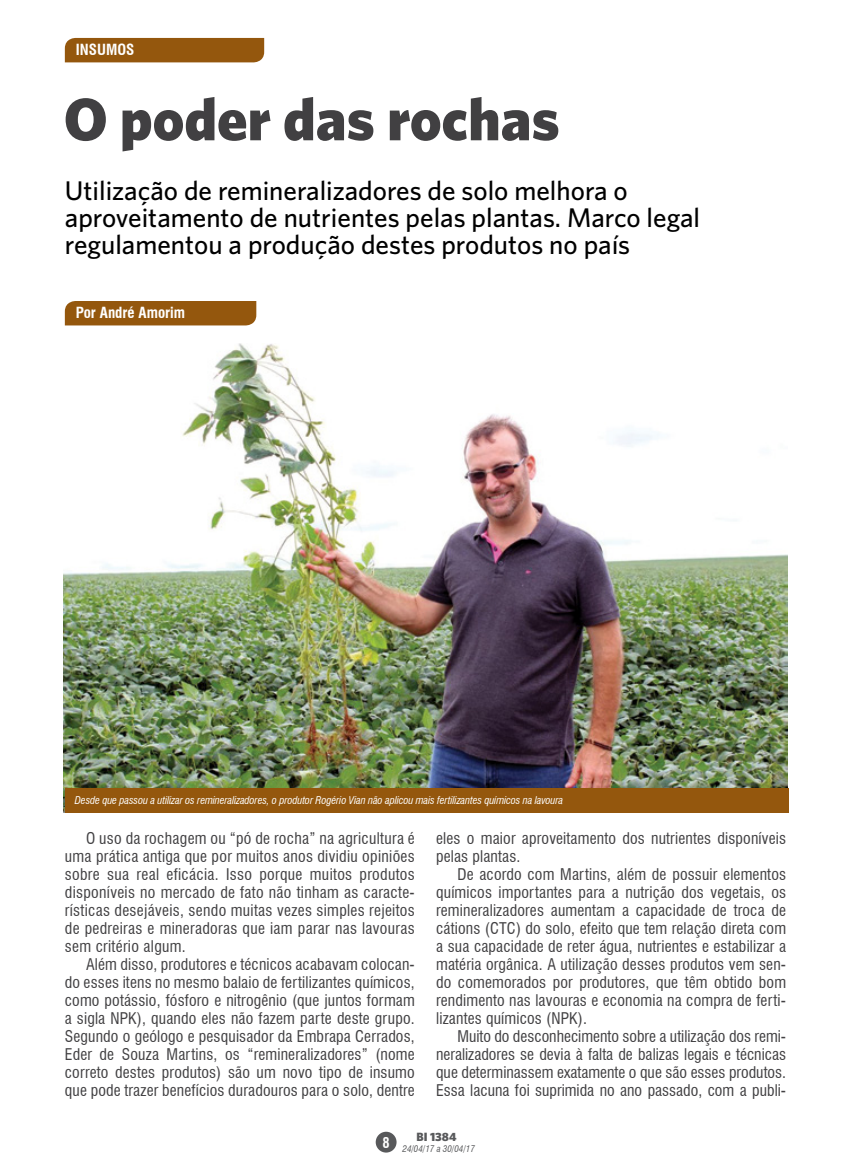
<style>
.page{position:relative;width:851px;height:1170px;background:#fff}
.page>*{position:absolute;margin:0;border:0;box-sizing:border-box;transform-origin:0 0}
.t1{font:900 60px "Whitney HTF";color:#414042}
.t2{font:500 27px/27px "Whitney HTF";color:#000}
.t3{font:condensed 15.75px/18px "Swiss 721 BT";letter-spacing:.01em;color:#414042;text-align:justify}
.t4{font:700 condensed 15px "Swiss 721 BT";color:#fff}
.t5{font:700 condensed 14.4px "Swiss 721 BT";color:#fff}
.t6{font:900 12px "Whitney HTF";color:#58595b}
.t7{font:italic condensed 10.5px "Swiss 721 BT";letter-spacing:-.01em;color:#fff}
.t8{font:italic condensed 9px "Swiss 721 BT";color:#58595b}
</style>
<div class="page">
<div style="left:375px;top:1131px;width:21px;height:21px;background:#58595b;border-radius:50%"></div>
<div style="left:65px;top:38px;width:199px;height:24px;background:#94570d"></div>
<img style="left:64px;top:343px;width:723px;height:469px">
<div style="left:65px;top:301px;width:191px;height:24px;background:#94570d"></div>
<div style="left:65px;top:788px;width:723px;height:24px;background:#94570d"></div>
<p class="t4" style="left:76px;top:41px;width:60px">INSUMOS</p>
<h1 class="t1" style="left:64px;top:83px;width:497px">O poder das rochas</h1>
<h2 class="t2" style="left:65px;top:177px;width:636px">Utilização de remineralizadores de solo melhora o aproveitamento de nutrientes pelas plantas. Marco legal regulamentou a produção destes produtos no país</h2>
<p class="t4" style="left:76px;top:304px;width:111px">Por André Amorim</p>
<p class="t7" style="left:75px;top:793px;width:489px">Desde que passou a utilizar os remineralizadores, o produtor Rogério Vian não aplicou mais fertilizantes químicos na lavoura</p>
<p class="t3" style="left:65px;top:829px;width:351px;text-indent:21px">O uso da rochagem ou “pó de rocha” na agricultura é uma prática antiga que por muitos anos dividiu opiniões sobre sua real eficácia. Isso porque muitos produtos disponíveis no mercado de fato não tinham as caracte&shy;rísticas desejáveis, sendo muitas vezes simples rejeitos de pedreiras e mineradoras que iam parar nas lavouras sem critério algum.</p>
<p class="t3" style="left:65px;top:955px;width:351px;text-indent:21px">Além disso, produtores e técnicos acabavam colocan&shy;do esses itens no mesmo balaio de fertilizantes químicos, como potássio, fósforo e nitrogênio (que juntos formam a sigla NPK), quando eles não fazem parte deste grupo.<br>Segundo o geólogo e pesquisador da Embrapa Cerrados, Eder de Souza Martins, os “remineralizadores” (nome correto destes produtos) são um novo tipo de insumo que pode trazer benefícios duradouros para o solo, dentre</p>
<p class="t3" style="left:436px;top:829px;width:351px">eles o maior aproveitamento dos nutrientes disponíveis pelas plantas.</p>
<p class="t3" style="left:436px;top:865px;width:351px;text-indent:21px">De acordo com Martins, além de possuir elementos químicos importantes para a nutrição dos vegetais, os remineralizadores aumentam a capacidade de troca de cátions (CTC) do solo, efeito que tem relação direta com a sua capacidade de reter água, nutrientes e estabilizar a matéria orgânica. A utilização desses produtos vem sen&shy;do comemorados por produtores, que têm obtido bom rendimento nas lavouras e economia na compra de ferti&shy;lizantes químicos (NPK).</p>
<p class="t3" style="left:436px;top:1027px;width:351px;text-indent:21px">Muito do desconhecimento sobre a utilização dos remi&shy;neralizadores se devia à falta de balizas legais e técnicas que determinassem exatamente o que são esses produtos.<br>Essa lacuna foi suprimida no ano passado, com a publi-</p>
<p class="t5" style="left:382px;top:1133px;width:9px">8</p>
<p class="t6" style="left:416px;top:1128px;width:41px">BI 1384</p>
<p class="t8" style="left:402px;top:1143px;width:74px">24/04/17 a 30/04/17</p>
</div>
